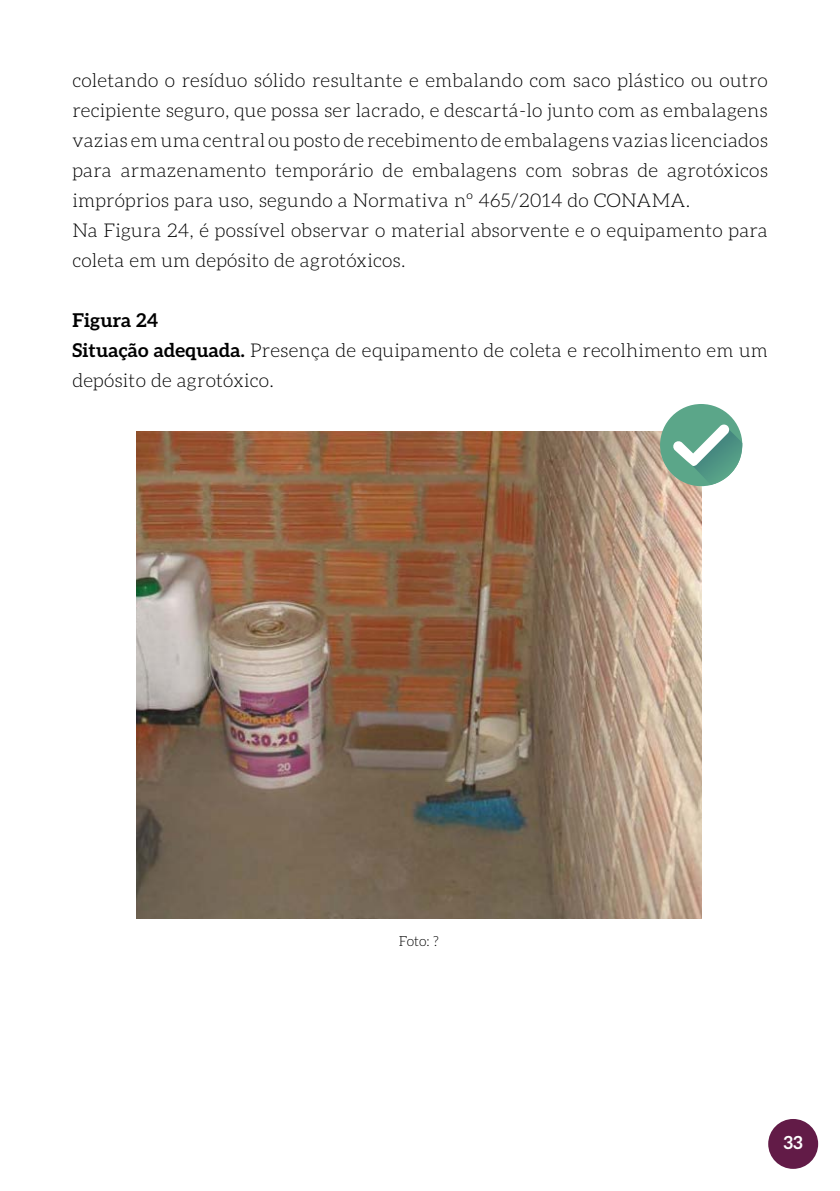
<style>
.page{position:relative;width:840px;height:1191px;background:#fff}
.page>*{position:absolute;margin:0;border:0;box-sizing:border-box;transform-origin:0 0}
.t1{font:300 19px/30px "Aleo";letter-spacing:.01em;color:#000}
.t2{font:700 18px "Aleo";color:#fff}
.t3{font:300 14px "Aleo";color:#000}
.s1{font-weight:700}
</style>
<div class="page">
<div style="left:767px;top:1119px;width:50px;height:49px;background:#621b47;border-radius:50%"></div>
<img style="left:137px;top:431px;width:563px;height:487px">
<div style="left:659px;top:404px;width:82px;height:82px;background:#5ba689;border-radius:50%"></div>
<img style="left:693px;top:430px;width:48px;height:55px">
<svg style="left:673px;top:424px;width:56px;height:42px"></svg>
<p class="t1" style="left:72px;top:66px;width:696px">coletando o resíduo sólido resultante e embalando com saco plástico ou outro recipiente seguro, que possa ser lacrado, e descartá-lo junto com as embalagens vazias em uma central ou posto de recebimento de embalagens vazias licenciados para armazenamento temporário de embalagens com sobras de agrotóxicos impróprios para uso, segundo a Normativa nº 465/2014 do CONAMA.<br>Na Figura 24, é possível observar o material absorvente e o equipamento para coleta em um depósito de agrotóxicos.</p>
<p class="t1" style="left:72px;top:306px;width:696px"><span class="s1">Figura 24<br>Situação adequada.</span> Presença de equipamento de coleta e recolhimento em um depósito de agrotóxico.</p>
<p class="t3" style="left:398px;top:933px;width:41px">Foto: ?</p>
<p class="t2" style="left:783px;top:1132px;width:21px">33</p>
</div>
